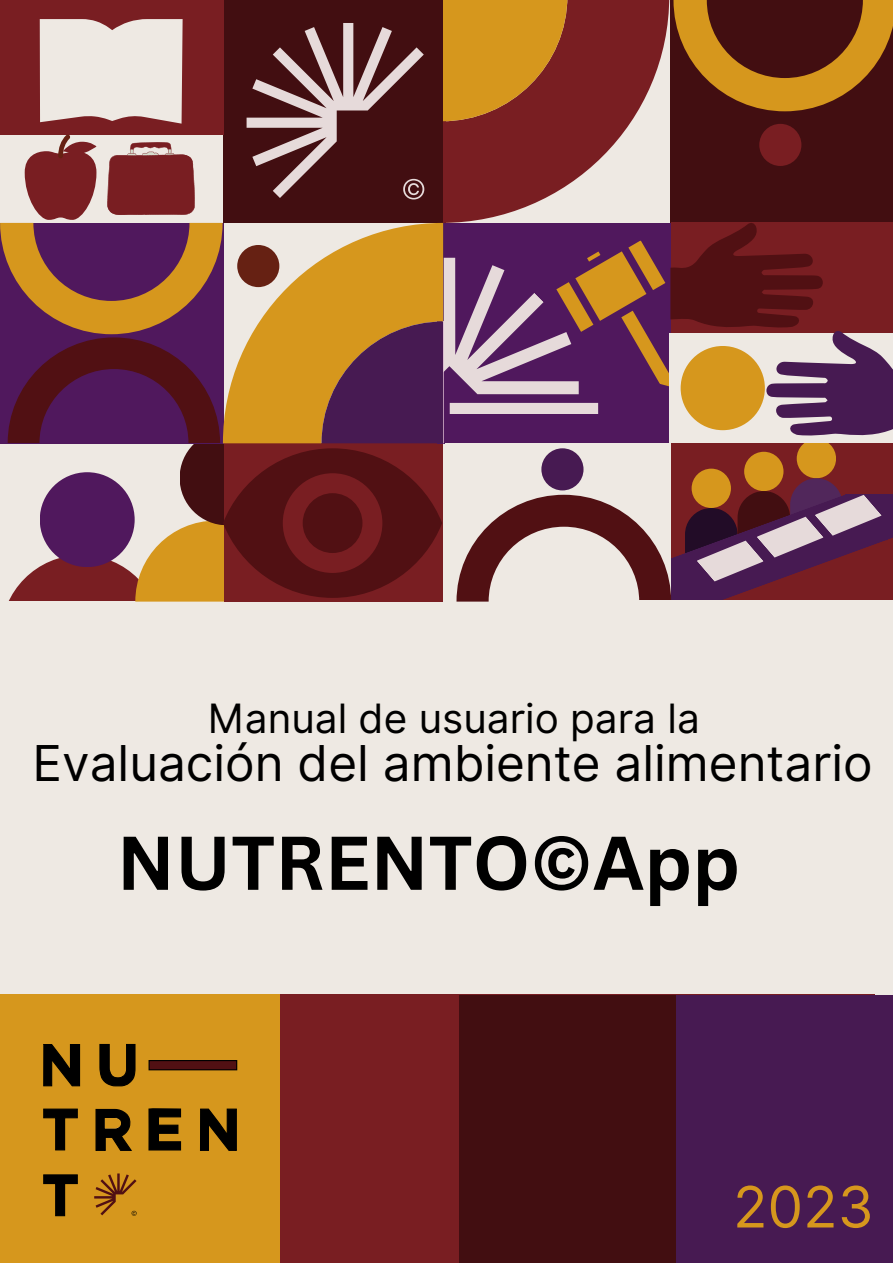
<style>
.page{position:relative;width:893px;height:1264px;background:#fff}
.page>*{position:absolute;margin:0;border:0;box-sizing:border-box;transform-origin:0 0}
.t1{font:700 74.25px "Canva Sans";color:#000}
.t2{font:57px "Inter";color:#d6971d}
.t3{font:49.5px "Inter";color:#000}
.t4{font:40.5px "Inter";color:#000}
</style>
<div class="page">
<div style="left:0;top:0;width:892px;height:1262px;background:#eee9e3"></div>
<div style="left:0;top:994px;width:874px;height:268px;background:#791e22"></div>
<svg style="left:0;top:0;width:892px;height:602px"></svg>
<div style="left:759px;top:124px;width:42px;height:42px;background:#791e22;border-radius:50%"></div>
<div style="left:237px;top:245px;width:42px;height:42px;background:#662113;border-radius:50%"></div>
<div style="left:616px;top:599px;width:276px;height:79px;background:#eee9e3"></div>
<div style="left:0;top:994px;width:279px;height:268px;background:#d6971d"></div>
<div style="left:459px;top:994px;width:433px;height:268px;background:#420e11"></div>
<svg style="left:94px;top:1173px;width:43px;height:42px"></svg>
<svg style="left:43px;top:1044px;width:38px;height:42px"></svg>
<svg style="left:200px;top:1108px;width:37px;height:43px"></svg>
<svg style="left:99px;top:1043px;width:37px;height:44px"></svg>
<div style="left:149px;top:1060px;width:88px;height:9px;background:#511013"></div>
<div style="left:148px;top:1059px;width:89px;height:11px;border:1px solid #000"></div>
<svg style="left:43px;top:1108px;width:35px;height:42px"></svg>
<svg style="left:43px;top:1174px;width:35px;height:42px"></svg>
<svg style="left:148px;top:1108px;width:34px;height:43px"></svg>
<svg style="left:95px;top:1108px;width:37px;height:43px"></svg>
<div style="left:676px;top:994px;width:216px;height:268px;background:#471a52"></div>
<p class="t4" style="left:208px;top:694px;width:493px">Manual de usuario para la</p>
<p class="t3" style="left:33px;top:733px;width:841px">Evaluación del ambiente alimentario</p>
<p class="t1" style="left:117px;top:810px;width:625px">NUTRENTO©App</p>
<p class="t2" style="left:733px;top:1172px;width:142px">2023</p>
</div>
